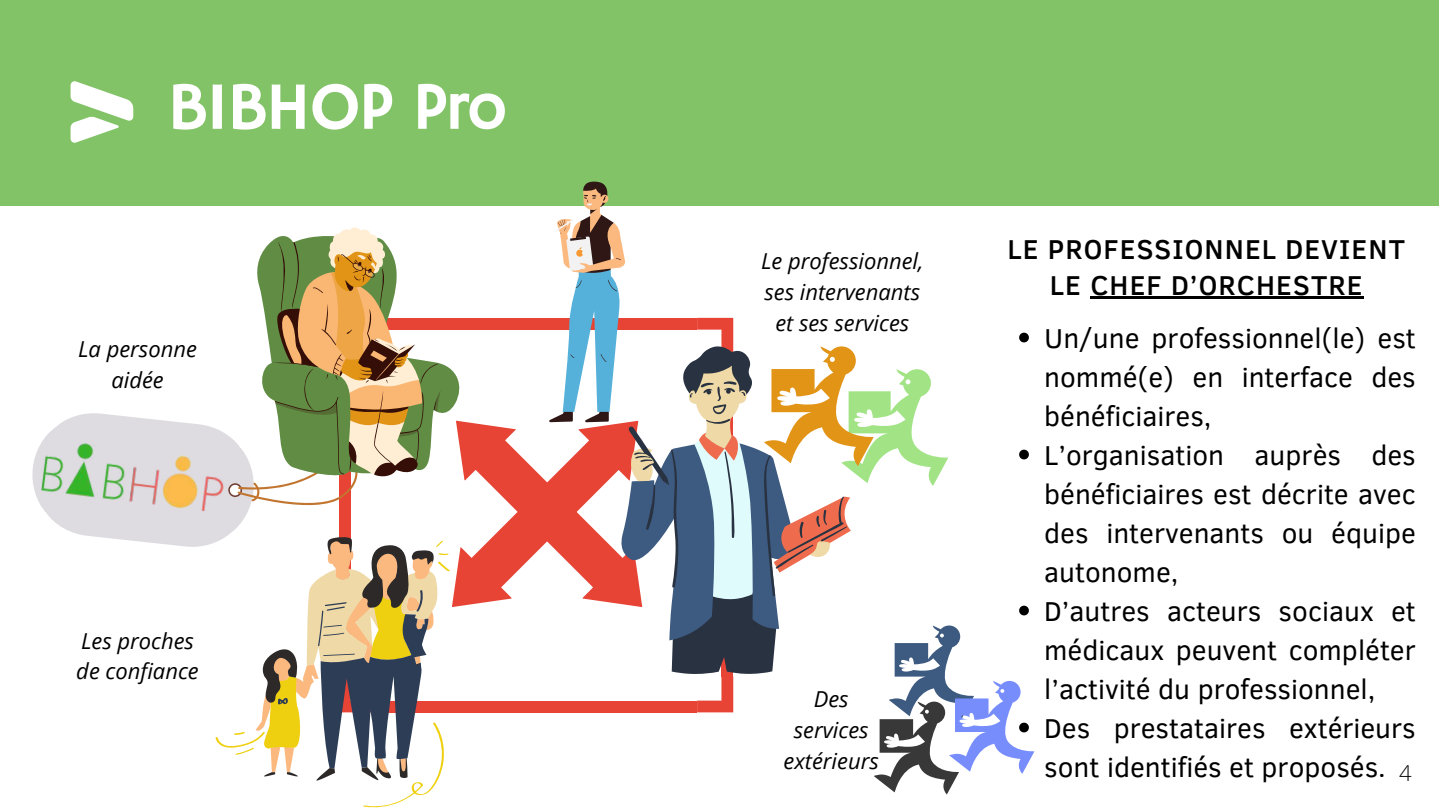
<style>
.page{position:relative;width:1440px;height:810px;background:#fff}
.page>*{position:absolute;margin:0;border:0;box-sizing:border-box;transform-origin:0 0}
.t1{font:68px "Hammersmith One";letter-spacing:-.02em;color:#fff}
.t2{font:28px/39px "Clear Sans";color:#000}
.t3{font:500 28px/36px "Clear Sans";letter-spacing:.04em;color:#000;text-align:center}
.t4{font:italic 22px/30.8px "Open Sans";color:#000;text-align:center}
.t5{font:300 22px "Open Sans";color:#000}
</style>
<div class="page">
<div style="left:0;top:0;width:1439px;height:206px;background:#83c367"></div>
<svg style="left:71px;top:81px;width:62px;height:62px"></svg>
<svg style="left:32px;top:413px;width:193px;height:134px;fill:#dedce1"></svg>
<img style="left:37px;top:434px;width:188px;height:81px">
<hr style="left:1090px;top:296px;width:274px;height:2px;background:#000">
<svg style="left:225px;top:182px;width:809px;height:613px"></svg>
<h1 class="t1" style="left:168px;top:68px;width:341px">BIBHOP Pro</h1>
<p class="t4" style="left:78px;top:333px;width:120px">La personne aidée</p>
<p class="t4" style="left:76px;top:625px;width:124px;text-align:left">Les proches de confiance</p>
<p class="t4" style="left:761px;top:245px;width:164px">Le professionnel, ses intervenants et ses services</p>
<p class="t4" style="left:784px;top:683px;width:97px">Des services extérieurs</p>
<p class="t3" style="left:1007px;top:229px;width:399px">LE PROFESSIONNEL DEVIENT<br>LE CHEF D’ORCHESTRE</p>
<p class="t2" style="left:1044px;top:317px;width:373px">Un/une professionnel(le) est nommé(e) en interface des bénéficiaires,<br>L’organisation auprès des bénéficiaires est décrite avec des intervenants ou équipe autonome,<br>D’autres acteurs sociaux et médicaux peuvent compléter l’activité du professionnel,<br>Des prestataires extérieurs sont identifiés et proposés.</p>
<p class="t5" style="left:1399px;top:758px;width:14px">4</p>
</div>
